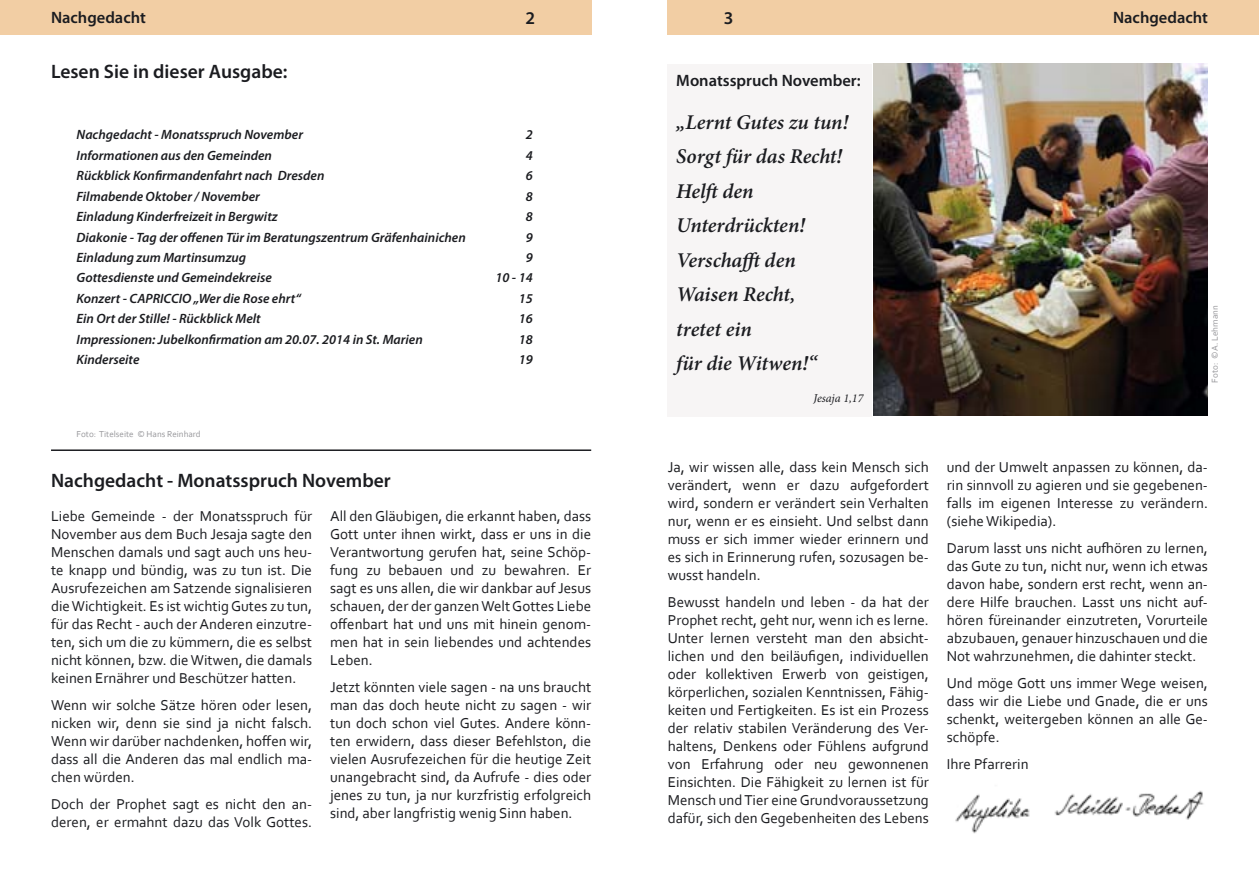
<style>
.page{position:relative;width:1259px;height:893px;background:#fff}
.page>*{position:absolute;margin:0;border:0;box-sizing:border-box;transform-origin:0 0}
.t1{font:italic 600 21px/34.5px "Minion Pro";color:#1b1c20}
.t2{font:600 19.5px "Myriad Pro";color:#1b1c20}
.t3{font:600 18px "Myriad Pro";color:#1b1c20}
.t4{font:600 16.5px "Myriad Pro";color:#1b1c20}
.t5{font:15px/18px "Corbel";color:#1b1c20;text-align:justify}
.t6{font:italic 600 13.5px "Myriad Pro";color:#1b1c20}
.t7{font:italic 12px "Minion Pro";letter-spacing:-.005em;color:#1b1c20}
.t8{font:9px "Corbel";color:#98989c}
</style>
<div class="page">
<div style="left:0;top:0;width:591px;height:34px;background:#f2cea4"></div>
<div style="left:668px;top:0;width:591px;height:34px;background:#f2cea4"></div>
<img style="left:955px;top:790px;width:249px;height:44px">
<hr style="left:51px;top:449px;width:540px;height:2px;background:#1b1c20">
<div style="left:668px;top:64px;width:204px;height:353px;background:#f7f5f5"></div>
<img style="left:873px;top:64px;width:335px;height:352px">
<p class="t4" style="left:51px;top:7px;width:96px">Nachgedacht</p>
<p class="t3" style="left:525px;top:6px;width:11px">2</p>
<p class="t3" style="left:723px;top:6px;width:11px">3</p>
<p class="t4" style="left:1113px;top:7px;width:96px">Nachgedacht</p>
<h2 class="t2" style="left:51px;top:59px;width:238px">Lesen Sie in dieser Ausgabe:</h2>
<p class="t4" style="left:676px;top:70px;width:186px">Monatsspruch November:</p>
<p class="t6" style="left:77px;top:126px;width:228px">Nachgedacht - Monatsspruch November</p>
<p class="t6" style="left:526px;top:126px;width:9px">2</p>
<p class="t6" style="left:77px;top:147px;width:197px">Informationen aus den Gemeinden</p>
<p class="t6" style="left:526px;top:147px;width:9px">4</p>
<p class="t6" style="left:77px;top:167px;width:249px">Rückblick Konfirmandenfahrt nach Dresden</p>
<p class="t6" style="left:526px;top:167px;width:9px">6</p>
<p class="t6" style="left:77px;top:188px;width:185px">Filmabende Oktober / November</p>
<p class="t6" style="left:526px;top:188px;width:9px">8</p>
<p class="t6" style="left:77px;top:208px;width:203px">Einladung Kinderfreizeit in Bergwitz</p>
<p class="t6" style="left:526px;top:208px;width:9px">8</p>
<p class="t6" style="left:77px;top:228px;width:391px">Diakonie - Tag der offenen Tür im Beratungszentrum Gräfenhainichen</p>
<p class="t6" style="left:526px;top:228px;width:9px">9</p>
<p class="t6" style="left:77px;top:249px;width:171px">Einladung zum Martinsumzug</p>
<p class="t6" style="left:526px;top:249px;width:9px">9</p>
<p class="t6" style="left:77px;top:269px;width:197px">Gottesdienste und Gemeindekreise</p>
<p class="t6" style="left:495px;top:269px;width:39px">10 - 14</p>
<p class="t6" style="left:77px;top:290px;width:226px">Konzert - CAPRICCIO „Wer die Rose ehrt“</p>
<p class="t6" style="left:519px;top:290px;width:16px">15</p>
<p class="t6" style="left:77px;top:310px;width:186px">Ein Ort der Stille! - Rückblick Melt</p>
<p class="t6" style="left:519px;top:310px;width:16px">16</p>
<p class="t6" style="left:77px;top:331px;width:348px">Impressionen: Jubelkonfirmation am 20.07. 2014 in St. Marien</p>
<p class="t6" style="left:519px;top:331px;width:16px">18</p>
<p class="t6" style="left:77px;top:351px;width:64px">Kinderseite</p>
<p class="t6" style="left:519px;top:351px;width:16px">19</p>
<p class="t8" style="left:77px;top:428px;width:126px">Foto: Titelseite © Hans Reinhard</p>
<h2 class="t2" style="left:51px;top:468px;width:341px">Nachgedacht - Monatsspruch November</h2>
<p class="t5" style="left:51px;top:507px;width:263px">Liebe Gemeinde - der Monatsspruch für November aus dem Buch Jesaja sagte den Menschen damals und sagt auch uns heu&shy;te knapp und bündig, was zu tun ist. Die Ausrufezeichen am Satzende signalisieren die Wichtigkeit. Es ist wichtig Gutes zu tun, für das Recht - auch der Anderen einzutre&shy;ten, sich um die zu kümmern, die es selbst nicht können, bzw. die Witwen, die damals keinen Ernährer und Beschützer hatten.</p>
<p class="t5" style="left:51px;top:696px;width:263px">Wenn wir solche Sätze hören oder lesen, nicken wir, denn sie sind ja nicht falsch.<br>Wenn wir darüber nachdenken, hoffen wir, dass all die Anderen das mal endlich ma&shy;chen würden.</p>
<p class="t5" style="left:51px;top:795px;width:263px">Doch der Prophet sagt es nicht den an&shy;deren, er ermahnt dazu das Volk Gottes.</p>
<p class="t5" style="left:330px;top:507px;width:263px">All den Gläubigen, die erkannt haben, dass Gott unter ihnen wirkt, dass er uns in die Verantwortung gerufen hat, seine Schöp&shy;fung zu bebauen und zu bewahren. Er sagt es uns allen, die wir dankbar auf Jesus schauen, der der ganzen Welt Gottes Liebe offenbart hat und uns mit hinein genom&shy;men hat in sein liebendes und achtendes Leben.</p>
<p class="t5" style="left:330px;top:678px;width:263px">Jetzt könnten viele sagen - na uns braucht man das doch heute nicht zu sagen - wir tun doch schon viel Gutes. Andere könn&shy;ten erwidern, dass dieser Befehlston, die vielen Ausrufezeichen für die heutige Zeit unangebracht sind, da Aufrufe - dies oder jenes zu tun, ja nur kurzfristig erfolgreich sind, aber langfristig wenig Sinn haben.</p>
<h1 class="t1" style="left:676px;top:104px;width:173px">„Lernt Gutes zu tun!<br>Sorgt für das Recht!<br>Helft den<br>Unterdrückten!<br>Verschafft den<br>Waisen Recht,<br>tretet ein<br>für die Witwen!“</h1>
<p class="t7" style="left:813px;top:390px;width:51px">Jesaja 1,17</p>
<p class="t8" style="left:1209px;top:383px;width:79px;rotate:-90deg">Foto: © A. Lehmann</p>
<p class="t5" style="left:668px;top:458px;width:263px">Ja, wir wissen alle, dass kein Mensch sich verändert, wenn er dazu aufgefordert wird, sondern er verändert sein Verhalten nur, wenn er es einsieht. Und selbst dann muss er sich immer wieder erinnern und es sich in Erinnerung rufen, sozusagen be&shy;wusst handeln.</p>
<p class="t5" style="left:668px;top:593px;width:263px">Bewusst handeln und leben - da hat der Prophet recht, geht nur, wenn ich es lerne.<br>Unter lernen versteht man den absicht&shy;lichen und den beiläufigen, individuellen oder kollektiven Erwerb von geistigen, körperlichen, sozialen Kenntnissen, Fähig&shy;keiten und Fertigkeiten. Es ist ein Prozess der relativ stabilen Veränderung des Ver&shy;haltens, Denkens oder Fühlens aufgrund von Erfahrung oder neu gewonnenen Einsichten. Die Fähigkeit zu lernen ist für Mensch und Tier eine Grundvoraussetzung dafür, sich den Gegebenheiten des Lebens</p>
<p class="t5" style="left:947px;top:458px;width:263px">und der Umwelt anpassen zu können, da&shy;rin sinnvoll zu agieren und sie gegebenen&shy;falls im eigenen Interesse zu verändern. (siehe Wikipedia).</p>
<p class="t5" style="left:947px;top:539px;width:263px">Darum lasst uns nicht aufhören zu lernen, das Gute zu tun, nicht nur, wenn ich etwas davon habe, sondern erst recht, wenn an&shy;dere Hilfe brauchen. Lasst uns nicht auf&shy;hören füreinander einzutreten, Vorurteile abzubauen, genauer hinzuschauen und die Not wahrzunehmen, die dahinter steckt.</p>
<p class="t5" style="left:947px;top:674px;width:263px">Und möge Gott uns immer Wege weisen, dass wir die Liebe und Gnade, die er uns schenkt, weitergeben können an alle Ge&shy;schöpfe.</p>
<p class="t5" style="left:947px;top:755px;width:83px">Ihre Pfarrerin</p>
</div>
